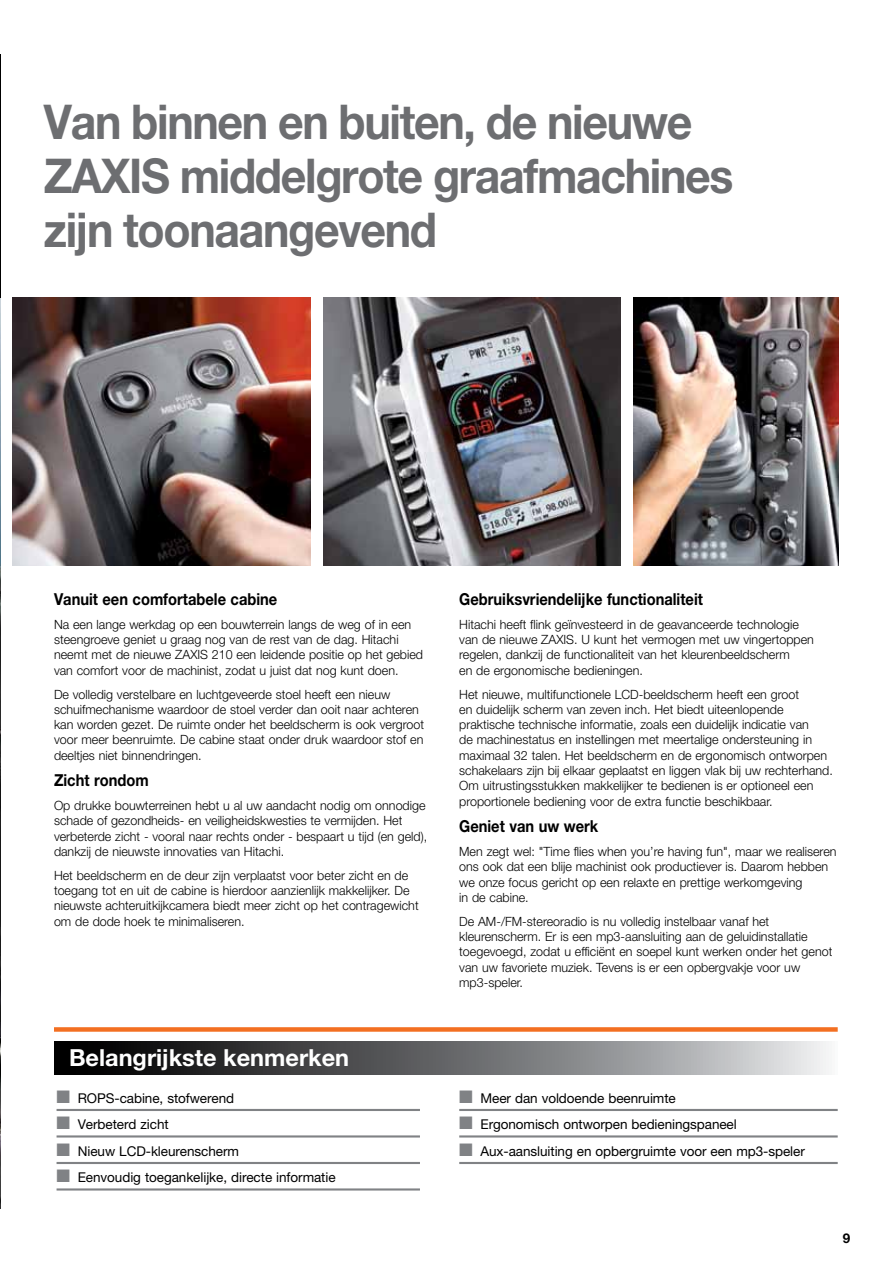
<style>
.page{position:relative;width:893px;height:1263px;background:#fff}
.page>*{position:absolute;margin:0;border:0;box-sizing:border-box;transform-origin:0 0}
.t1{font:700 48px/54.4px "Helvetica Neue LT Pro";letter-spacing:-.03em;color:#6d6e71;scale:.93 1}
.t2{font:700 23.55px "Helvetica Neue LT Pro";color:#fff}
.t3{font:700 16.5px "Helvetica Neue LT Pro";color:#000;scale:.89 1}
.t4{font:13.5px "Helvetica Neue LT Pro";letter-spacing:-.005em;color:#000}
.t5{font:700 13.5px "Helvetica Neue LT Pro";color:#000}
.t6{font:300 12.75px/15.3px "Helvetica Neue LT Pro";color:#000}
.s1{color:#808285}
</style>
<div class="page">
<div style="left:54px;top:1027px;width:784px;height:5px;background:#f36f21"></div>
<img style="left:0;top:298px;width:1px;height:911px">
<img style="left:13px;top:298px;width:297px;height:268px">
<img style="left:323px;top:298px;width:298px;height:268px">
<img style="left:634px;top:298px;width:204px;height:268px">
<svg style="left:54px;top:1041px;width:775px;height:34px;background:#68696b"></svg>
<hr style="left:0;top:54px;width:1px;height:244px;background:#000">
<hr style="left:57px;top:1109px;width:363px;height:2px;background:#808285">
<hr style="left:57px;top:1135px;width:363px;height:2px;background:#808285">
<hr style="left:57px;top:1162px;width:363px;height:2px;background:#808285">
<hr style="left:57px;top:1188px;width:363px;height:2px;background:#808285">
<hr style="left:459px;top:1109px;width:379px;height:2px;background:#808285">
<hr style="left:459px;top:1135px;width:379px;height:2px;background:#808285">
<hr style="left:459px;top:1162px;width:379px;height:2px;background:#808285">
<h1 class="t1" style="left:44px;top:93px;width:743px">Van binnen en buiten, de nieuwe<br>ZAXIS middelgrote graafmachines zijn toonaangevend</h1>
<p class="t3" style="left:54px;top:589px;width:252px">Vanuit een comfortabele cabine</p>
<p class="t6" style="left:54px;top:616px;width:371px">Na een lange werkdag op een bouwterrein langs de weg of in een steengroeve geniet u graag nog van de rest van de dag. Hitachi neemt met de nieuwe ZAXIS 210 een leidende positie op het gebied van comfort voor de machinist, zodat u juist dat nog kunt doen.</p>
<p class="t6" style="left:54px;top:686px;width:372px">De volledig verstelbare en luchtgeveerde stoel heeft een nieuw schuifmechanisme waardoor de stoel verder dan ooit naar achteren kan worden gezet. De ruimte onder het beeldscherm is ook vergroot voor meer beenruimte. De cabine staat onder druk waardoor stof en deeltjes niet binnendringen.</p>
<p class="t3" style="left:54px;top:770px;width:108px">Zicht rondom</p>
<p class="t6" style="left:54px;top:797px;width:375px">Op drukke bouwterreinen hebt u al uw aandacht nodig om onnodige schade of gezondheids- en veiligheidskwesties te vermijden. Het verbeterde zicht - vooral naar rechts onder - bespaart u tijd (en geld), dankzij de nieuwste innovaties van Hitachi.</p>
<p class="t6" style="left:54px;top:867px;width:366px">Het beeldscherm en de deur zijn verplaatst voor beter zicht en de toegang tot en uit de cabine is hierdoor aanzienlijk makkelijker. De nieuwste achteruitkijkcamera biedt meer zicht op het contragewicht om de dode hoek te minimaliseren.</p>
<h2 class="t2" style="left:69px;top:1043px;width:282px">Belangrijkste kenmerken</h2>
<p class="t4" style="left:57px;top:1090px;width:179px"><span class="s1">■</span> ROPS-cabine, stofwerend</p>
<p class="t4" style="left:57px;top:1116px;width:114px"><span class="s1">■</span> Verbeterd zicht</p>
<p class="t4" style="left:57px;top:1143px;width:184px"><span class="s1">■</span> Nieuw LCD-kleurenscherm</p>
<p class="t4" style="left:57px;top:1169px;width:281px"><span class="s1">■</span> Eenvoudig toegankelijke, directe informatie</p>
<p class="t3" style="left:459px;top:589px;width:275px">Gebruiksvriendelijke functionaliteit</p>
<p class="t6" style="left:459px;top:616px;width:356px">Hitachi heeft flink geïnvesteerd in de geavanceerde technologie van de nieuwe ZAXIS. U kunt het vermogen met uw vingertoppen regelen, dankzij de functionaliteit van het kleurenbeeldscherm<br>en de ergonomische bedieningen.</p>
<p class="t6" style="left:459px;top:686px;width:375px">Het nieuwe, multifunctionele LCD-beeldscherm heeft een groot<br>en duidelijk scherm van zeven inch. Het biedt uiteenlopende praktische technische informatie, zoals een duidelijk indicatie van<br>de machinestatus en instellingen met meertalige ondersteuning in maximaal 32 talen. Het beeldscherm en de ergonomisch ontworpen schakelaars zijn bij elkaar geplaatst en liggen vlak bij uw rechterhand.<br>Om uitrustingsstukken makkelijker te bedienen is er optioneel een proportionele bediening voor de extra functie beschikbaar.</p>
<p class="t3" style="left:459px;top:816px;width:158px">Geniet van uw werk</p>
<p class="t6" style="left:459px;top:843px;width:379px">Men zegt wel: "Time flies when you’re having fun", maar we realiseren ons ook dat een blije machinist ook productiever is. Daarom hebben we onze focus gericht op een relaxte en prettige werkomgeving<br>in de cabine.</p>
<p class="t6" style="left:459px;top:913px;width:375px">De AM-/FM-stereoradio is nu volledig instelbaar vanaf het kleurenscherm. Er is een mp3-aansluiting aan de geluidinstallatie toegevoegd, zodat u efficiënt en soepel kunt werken onder het genot van uw favoriete muziek. Tevens is er een opbergvakje voor uw mp3-speler.</p>
<p class="t4" style="left:459px;top:1090px;width:218px"><span class="s1">■</span> Meer dan voldoende beenruimte</p>
<p class="t4" style="left:459px;top:1116px;width:279px"><span class="s1">■</span> Ergonomisch ontworpen bedieningspaneel</p>
<p class="t4" style="left:459px;top:1143px;width:347px"><span class="s1">■</span> Aux-aansluiting en opbergruimte voor een mp3-speler</p>
<p class="t5" style="left:843px;top:1230px;width:9px">9</p>
</div>
